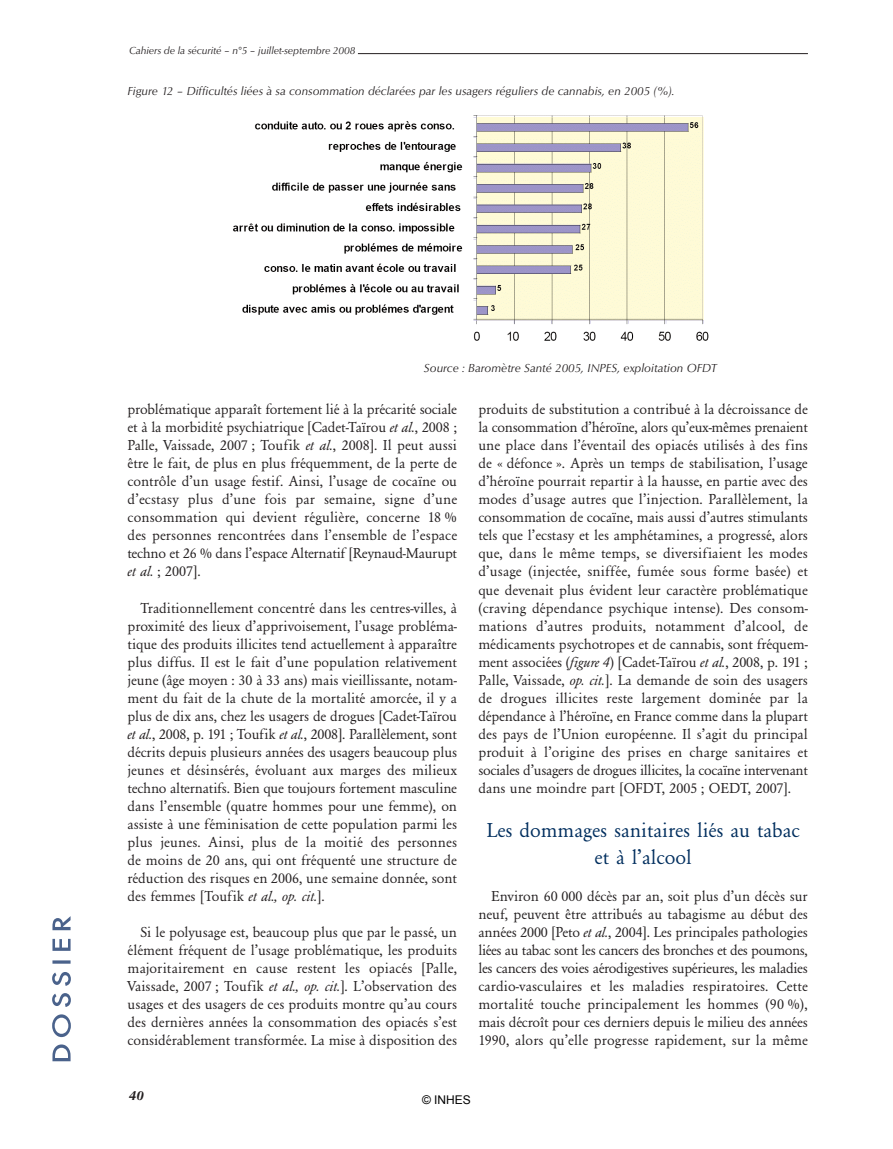
<style>
.page{position:relative;width:893px;height:1149px;background:#fff}
.page>*{position:absolute;margin:0;border:0;box-sizing:border-box;transform-origin:0 0}
.t1{font:21px/27px "Garamond";color:#002e5e;text-align:center}
.t2{font:15px/18px "Garamond";color:#231f20;text-align:justify}
.t3{font:italic 700 13.5px "Opus";color:#231f20}
.t4{font:italic 12px "Opus";letter-spacing:.005em;color:#231f20}
.t5{font:12px "Arial";color:#000}
.t6{font:italic 10.5px "Opus";color:#231f20}
.s1{font-style:italic}
</style>
<div class="page">
<img style="left:233px;top:115px;width:475px;height:226px">
<hr style="left:358px;top:53px;width:450px;height:1px;background:#231f20">
<svg style="left:52px;top:916px;width:19px;height:144px"></svg>
<p class="t6" style="left:129px;top:46px;width:228px">Cahiers de la sécurité – n°5 – juillet-septembre 2008</p>
<p class="t4" style="left:128px;top:86px;width:548px">Figure 12 – Difficultés liées à sa consommation déclarées par les usagers réguliers de cannabis, en 2005 (%).</p>
<p class="t4" style="left:424px;top:363px;width:294px">Source : Baromètre Santé 2005, INPES, exploitation OFDT</p>
<p class="t2" style="left:128px;top:401px;width:331px">problématique apparaît fortement lié à la précarité sociale et à la morbidité psychiatrique [Cadet-Taïrou <span class="s1">et al.</span>, 2008 ; Palle, Vaissade, 2007 ; Toufik <span class="s1">et al.</span>, 2008]. Il peut aussi être le fait, de plus en plus fréquemment, de la perte de contrôle d’un usage festif. Ainsi, l’usage de cocaïne ou d’ecstasy plus d’une fois par semaine, signe d’une consommation qui devient régulière, concerne 18 % des personnes rencontrées dans l’ensemble de l’espace techno et 26 % dans l’espace Alternatif [Reynaud-Maurupt <span class="s1">et al.</span> ; 2007].</p>
<p class="t2" style="left:128px;top:599px;width:331px;text-indent:13px">Traditionnellement concentré dans les centres-villes, à proximité des lieux d’apprivoisement, l’usage probléma&shy;tique des produits illicites tend actuellement à apparaître plus diffus. Il est le fait d’une population relativement jeune (âge moyen : 30 à 33 ans) mais vieillissante, notam&shy;ment du fait de la chute de la mortalité amorcée, il y a plus de dix ans, chez les usagers de drogues [Cadet-Taïrou <span class="s1">et al.</span>, 2008, p. 191 ; Toufik <span class="s1">et al.</span>, 2008]. Parallèlement, sont décrits depuis plusieurs années des usagers beaucoup plus jeunes et désinsérés, évoluant aux marges des milieux techno alternatifs. Bien que toujours fortement masculine dans l’ensemble (quatre hommes pour une femme), on assiste à une féminisation de cette population parmi les plus jeunes. Ainsi, plus de la moitié des personnes de moins de 20 ans, qui ont fréquenté une structure de réduction des risques en 2006, une semaine donnée, sont des femmes [Toufik <span class="s1">et al., op. cit.</span>].</p>
<p class="t2" style="left:128px;top:923px;width:331px;text-indent:13px">Si le polyusage est, beaucoup plus que par le passé, un élément fréquent de l’usage problématique, les produits majoritairement en cause restent les opiacés [Palle, Vaissade, 2007 ; Toufik <span class="s1">et al., op. cit.</span>]. L’observation des usages et des usagers de ces produits montre qu’au cours des dernières années la consommation des opiacés s’est considérablement transformée. La mise à disposition des</p>
<p class="t2" style="left:478px;top:401px;width:331px">produits de substitution a contribué à la décroissance de la consommation d’héroïne, alors qu’eux-mêmes prenaient une place dans l’éventail des opiacés utilisés à des fins de « défonce ». Après un temps de stabilisation, l’usage d’héroïne pourrait repartir à la hausse, en partie avec des modes d’usage autres que l’injection. Parallèlement, la consommation de cocaïne, mais aussi d’autres stimulants tels que l’ecstasy et les amphétamines, a progressé, alors que, dans le même temps, se diversifiaient les modes d’usage (injectée, sniffée, fumée sous forme basée) et que devenait plus évident leur caractère problématique (craving dépendance psychique intense). Des consom - mations d’autres produits, notamment d’alcool, de médicaments psychotropes et de cannabis, sont fréquem&shy;ment associées (<span class="s1">figure 4</span>) [Cadet-Taïrou <span class="s1">et al.</span>, 2008, p. 191 ; Palle, Vaissade, <span class="s1">op. cit.</span>]. La demande de soin des usagers de drogues illicites reste largement dominée par la dépendance à l’héroïne, en France comme dans la plupart des pays de l’Union européenne. Il s’agit du principal produit à l’origine des prises en charge sanitaires et sociales d’usagers de drogues illicites, la cocaïne intervenant dans une moindre part [OFDT, 2005 ; OEDT, 2007].</p>
<h1 class="t1" style="left:486px;top:817px;width:315px">Les dommages sanitaires liés au tabac et à l’alcool</h1>
<p class="t2" style="left:478px;top:887px;width:331px;text-indent:13px">Environ 60 000 décès par an, soit plus d’un décès sur neuf, peuvent être attribués au tabagisme au début des années 2000 [Peto <span class="s1">et al.</span>, 2004]. Les principales pathologies liées au tabac sont les cancers des bronches et des poumons, les cancers des voies aérodigestives supérieures, les maladies cardio-vasculaires et les maladies respiratoires. Cette mortalité touche principalement les hommes (90 %), mais décroît pour ces derniers depuis le milieu des années 1990, alors qu’elle progresse rapidement, sur la même</p>
<p class="t3" style="left:129px;top:1089px;width:16px">40</p>
<p class="t5" style="left:422px;top:1091px;width:50px">© INHES</p>
</div>
